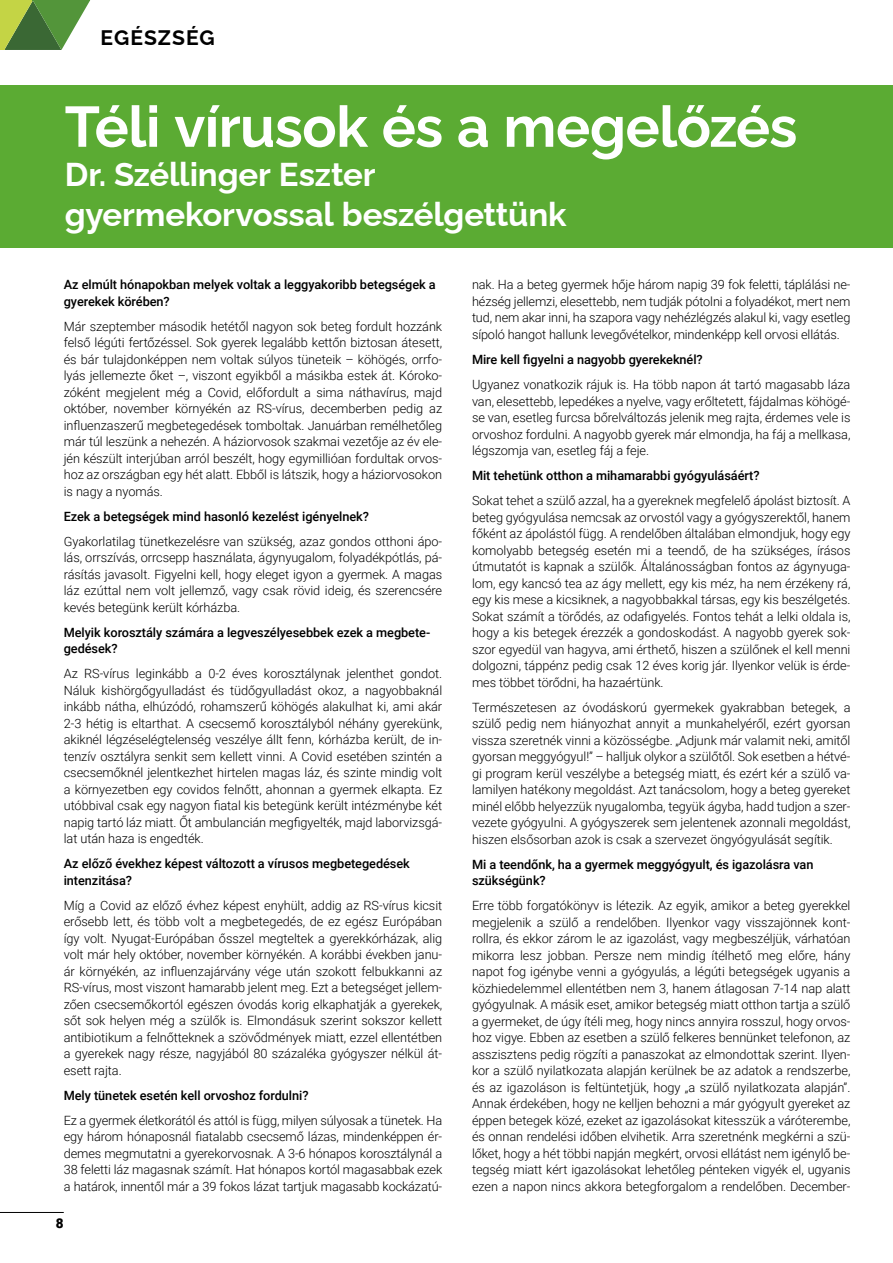
<style>
.page{position:relative;width:893px;height:1263px;background:#fff}
.page>*{position:absolute;margin:0;border:0;box-sizing:border-box;transform-origin:0 0}
.t1{font:700 57px "Raleway";letter-spacing:-.01em;color:#fff}
.t2{font:700 33px/39.6px "Raleway";letter-spacing:-.005em;color:#fff}
.t3{font:700 21px "Raleway";letter-spacing:.05em;color:#000}
.t4{font:900 13.5px "Roboto";color:#000}
.t5{font:300 12.75px/16.5px "Roboto";letter-spacing:-.005em;color:#000;text-align:justify}
.t6{font:500 12.75px/16.5px "Roboto";letter-spacing:-.005em;color:#000}
</style>
<div class="page">
<div style="left:0;top:85px;width:893px;height:162px;background:#5bab33"></div>
<hr style="left:0;top:0;width:4px;height:50px;background:#c4d445">
<svg style="left:4px;top:0;width:87px;height:50px"></svg>
<hr style="left:0;top:1212px;width:64px;height:1px;background:#000">
<h3 class="t3" style="left:101px;top:20px;width:116px">EGÉSZSÉG</h3>
<h1 class="t1" style="left:65px;top:81px;width:734px">Téli vírusok és a megelőzés</h1>
<h2 class="t2" style="left:65px;top:151px;width:503px">Dr. Széllinger Eszter gyermekorvossal beszélgettünk</h2>
<p class="t6" style="left:64px;top:276px;width:374px">Az elmúlt hónapokban melyek voltak a leggyakoribb betegségek a gyerekek körében?</p>
<p class="t5" style="left:64px;top:317px;width:380px">Már szeptember második hetétől nagyon sok beteg fordult hozzánk felső légúti fertőzéssel. Sok gyerek legalább kettőn biztosan átesett, és bár tulajdonképpen nem voltak súlyos tüneteik – köhögés, orrfo&shy;lyás jellemezte őket –, viszont egyikből a másikba estek át. Kóroko&shy;zóként megjelent még a Covid, előfordult a sima náthavírus, majd október, november környékén az RS-vírus, decemberben pedig az influenzaszerű megbetegedések tomboltak. Januárban remélhetőleg már túl leszünk a nehezén. A háziorvosok szakmai vezetője az év ele&shy;jén készült interjúban arról beszélt, hogy egymillióan fordultak orvos&shy;hoz az országban egy hét alatt. Ebből is látszik, hogy a háziorvosokon is nagy a nyomás.</p>
<p class="t6" style="left:64px;top:507px;width:307px">Ezek a betegségek mind hasonló kezelést igényelnek?</p>
<p class="t5" style="left:64px;top:532px;width:380px">Gyakorlatilag tünetkezelésre van szükség, azaz gondos otthoni ápo&shy;lás, orrszívás, orrcsepp használata, ágynyugalom, folyadékpótlás, pá&shy;rásítás javasolt. Figyelni kell, hogy eleget igyon a gyermek. A magas láz ezúttal nem volt jellemző, vagy csak rövid ideig, és szerencsére kevés betegünk került kórházba.</p>
<p class="t6" style="left:64px;top:623px;width:368px">Melyik korosztály számára a legveszélyesebbek ezek a megbete&shy;gedések?</p>
<p class="t5" style="left:64px;top:665px;width:380px">Az RS-vírus leginkább a 0-2 éves korosztálynak jelenthet gondot.<br>Náluk kishörgőgyulladást és tüdőgyulladást okoz, a nagyobbaknál inkább nátha, elhúzódó, rohamszerű köhögés alakulhat ki, ami akár 2-3 hétig is eltarthat. A csecsemő korosztályból néhány gyerekünk, akiknél légzéselégtelenség veszélye állt fenn, kórházba került, de in&shy;tenzív osztályra senkit sem kellett vinni. A Covid esetében szintén a csecsemőknél jelentkezhet hirtelen magas láz, és szinte mindig volt a környezetben egy covidos felnőtt, ahonnan a gyermek elkapta. Ez utóbbival csak egy nagyon fiatal kis betegünk került intézménybe két napig tartó láz miatt. Őt ambulancián megfigyelték, majd laborvizsgá&shy;lat után haza is engedték.</p>
<p class="t6" style="left:64px;top:855px;width:348px">Az előző évekhez képest változott a vírusos megbetegedések intenzitása?</p>
<p class="t5" style="left:64px;top:896px;width:380px">Míg a Covid az előző évhez képest enyhült, addig az RS-vírus kicsit erősebb lett, és több volt a megbetegedés, de ez egész Európában így volt. Nyugat-Európában ősszel megteltek a gyerekkórházak, alig volt már hely október, november környékén. A korábbi években janu&shy;ár környékén, az influenzajárvány vége után szokott felbukkanni az RS-vírus, most viszont hamarabb jelent meg. Ezt a betegséget jellem&shy;zően csecsemőkortól egészen óvodás korig elkaphatják a gyerekek, sőt sok helyen még a szülők is. Elmondásuk szerint sokszor kellett antibiotikum a felnőtteknek a szövődmények miatt, ezzel ellentétben a gyerekek nagy része, nagyjából 80 százaléka gyógyszer nélkül át&shy;esett rajta.</p>
<p class="t6" style="left:64px;top:1086px;width:246px">Mely tünetek esetén kell orvoshoz fordulni?</p>
<p class="t5" style="left:64px;top:1111px;width:380px">Ez a gyermek életkorától és attól is függ, milyen súlyosak a tünetek. Ha egy három hónaposnál fiatalabb csecsemő lázas, mindenképpen ér&shy;demes megmutatni a gyerekorvosnak. A 3-6 hónapos korosztálynál a 38 feletti láz magasnak számít. Hat hónapos kortól magasabbak ezek a határok, innentől már a 39 fokos lázat tartjuk magasabb kockázatú-</p>
<p class="t4" style="left:56px;top:1214px;width:9px">8</p>
<p class="t5" style="left:472px;top:276px;width:380px">nak. Ha a beteg gyermek hője három napig 39 fok feletti, táplálási ne&shy;hézség jellemzi, elesettebb, nem tudják pótolni a folyadékot, mert nem tud, nem akar inni, ha szapora vagy nehézlégzés alakul ki, vagy esetleg sípoló hangot hallunk levegővételkor, mindenképp kell orvosi ellátás.</p>
<p class="t6" style="left:472px;top:351px;width:232px">Mire kell figyelni a nagyobb gyerekeknél?</p>
<p class="t5" style="left:472px;top:376px;width:380px">Ugyanez vonatkozik rájuk is. Ha több napon át tartó magasabb láza van, elesettebb, lepedékes a nyelve, vagy erőltetett, fájdalmas köhögé&shy;se van, esetleg furcsa bőrelváltozás jelenik meg rajta, érdemes vele is orvoshoz fordulni. A nagyobb gyerek már elmondja, ha fáj a mellkasa, légszomja van, esetleg fáj a feje.</p>
<p class="t6" style="left:472px;top:467px;width:289px">Mit tehetünk otthon a mihamarabbi gyógyulásáért?</p>
<p class="t5" style="left:472px;top:492px;width:380px">Sokat tehet a szülő azzal, ha a gyereknek megfelelő ápolást biztosít. A beteg gyógyulása nemcsak az orvostól vagy a gyógyszerektől, hanem főként az ápolástól függ. A rendelőben általában elmondjuk, hogy egy komolyabb betegség esetén mi a teendő, de ha szükséges, írásos útmutatót is kapnak a szülők. Általánosságban fontos az ágynyuga&shy;lom, egy kancsó tea az ágy mellett, egy kis méz, ha nem érzékeny rá, egy kis mese a kicsiknek, a nagyobbakkal társas, egy kis beszélgetés.<br>Sokat számít a törődés, az odafigyelés. Fontos tehát a lelki oldala is, hogy a kis betegek érezzék a gondoskodást. A nagyobb gyerek sok&shy;szor egyedül van hagyva, ami érthető, hiszen a szülőnek el kell menni dolgozni, táppénz pedig csak 12 éves korig jár. Ilyenkor velük is érde&shy;mes többet törődni, ha hazaértünk.</p>
<p class="t5" style="left:472px;top:698px;width:380px">Természetesen az óvodáskorú gyermekek gyakrabban betegek, a szülő pedig nem hiányozhat annyit a munkahelyéről, ezért gyorsan vissza szeretnék vinni a közösségbe. „Adjunk már valamit neki, amitől gyorsan meggyógyul!” – halljuk olykor a szülőtől. Sok esetben a hétvé&shy;gi program kerül veszélybe a betegség miatt, és ezért kér a szülő va&shy;lamilyen hatékony megoldást. Azt tanácsolom, hogy a beteg gyereket minél előbb helyezzük nyugalomba, tegyük ágyba, hadd tudjon a szer&shy;vezete gyógyulni. A gyógyszerek sem jelentenek azonnali megoldást, hiszen elsősorban azok is csak a szervezet öngyógyulását segítik.</p>
<p class="t6" style="left:472px;top:855px;width:343px">Mi a teendőnk, ha a gyermek meggyógyult, és igazolásra van szükségünk?</p>
<p class="t5" style="left:472px;top:897px;width:380px">Erre több forgatókönyv is létezik. Az egyik, amikor a beteg gyerekkel megjelenik a szülő a rendelőben. Ilyenkor vagy visszajönnek kont&shy;rollra, és ekkor zárom le az igazolást, vagy megbeszéljük, várhatóan mikorra lesz jobban. Persze nem mindig ítélhető meg előre, hány napot fog igénybe venni a gyógyulás, a légúti betegségek ugyanis a közhiedelemmel ellentétben nem 3, hanem átlagosan 7-14 nap alatt gyógyulnak. A másik eset, amikor betegség miatt otthon tartja a szülő a gyermeket, de úgy ítéli meg, hogy nincs annyira rosszul, hogy orvos&shy;hoz vigye. Ebben az esetben a szülő felkeres bennünket telefonon, az asszisztens pedig rögzíti a panaszokat az elmondottak szerint. Ilyen&shy;kor a szülő nyilatkozata alapján kerülnek be az adatok a rendszerbe, és az igazoláson is feltüntetjük, hogy „a szülő nyilatkozata alapján”.<br>Annak érdekében, hogy ne kelljen behozni a már gyógyult gyereket az éppen betegek közé, ezeket az igazolásokat kitesszük a váróterembe, és onnan rendelési időben elvihetik. Arra szeretnénk megkérni a szü&shy;lőket, hogy a hét többi napján megkért, orvosi ellátást nem igénylő be&shy;tegség miatt kért igazolásokat lehetőleg pénteken vigyék el, ugyanis ezen a napon nincs akkora betegforgalom a rendelőben. December-</p>
</div>
